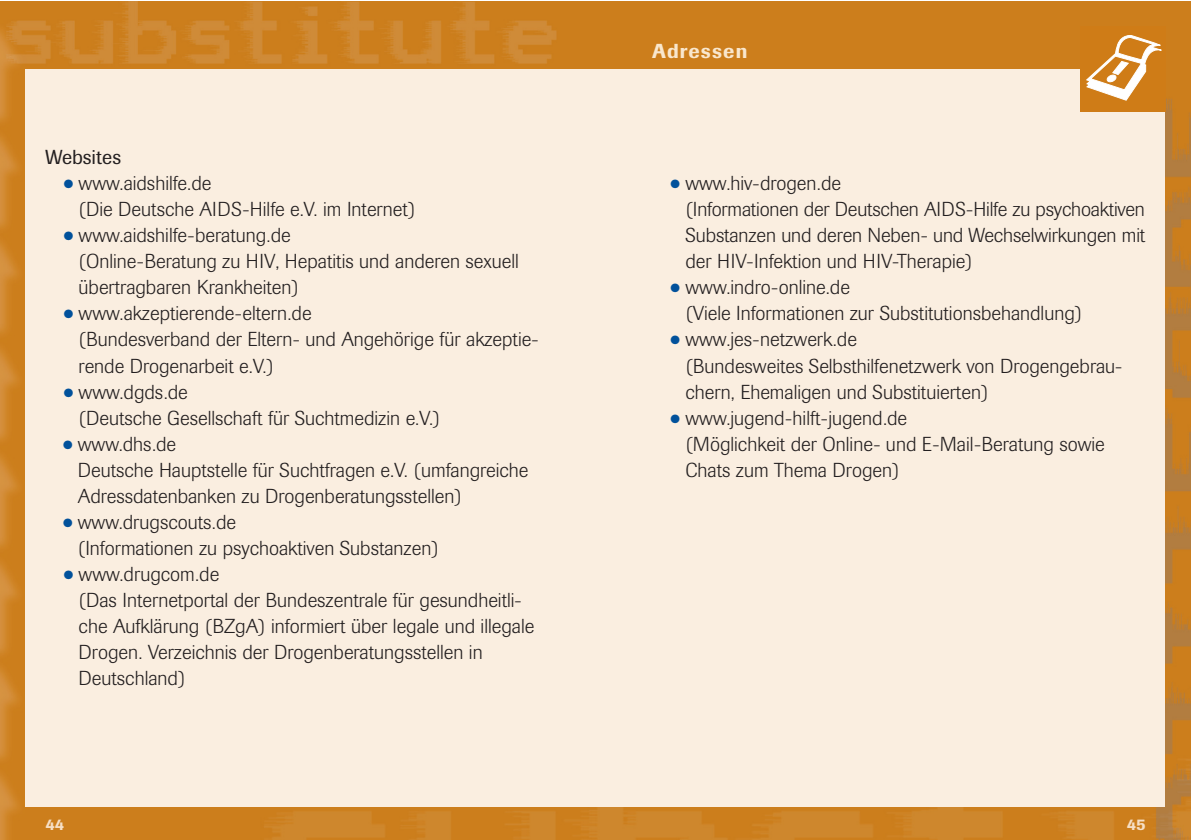
<style>
.page{position:relative;width:1191px;height:840px;background:#fff}
.page>*{position:absolute;margin:0;border:0;box-sizing:border-box;transform-origin:0 0}
.t1{font:300 20px/26px "Berthold Imago BQ";color:#231f20}
.t2{font:20px "Berthold Imago BQ";color:#231f20}
.t3{font:500 20px "Berthold Imago BQ";letter-spacing:.06em;color:#f9e7cd}
.t4{font:500 16px "Berthold Imago BQ";color:#f6dfc5}
.s1{color:#01519b}
</style>
<div class="page">
<img style="left:0;top:1px;width:1191px;height:838px">
<div style="left:26px;top:69px;width:1139px;height:737px;background:#faeee0"></div>
<svg style="left:1080px;top:27px;width:85px;height:85px;background:#d89443"></svg>
<p class="t2" style="left:45px;top:150px;width:77px">Websites</p>
<p class="t1" style="left:79px;top:172px;width:338px;text-indent:-15px"><span class="s1">●</span> www.aidshilfe.de<br>(Die Deutsche AIDS-Hilfe e.V. im Internet)</p>
<p class="t1" style="left:79px;top:224px;width:442px;text-indent:-15px"><span class="s1">●</span> www.aidshilfe-beratung.de<br>(Online-Beratung zu HIV, Hepatitis und anderen sexuell übertragbaren Krankheiten)</p>
<p class="t1" style="left:79px;top:302px;width:461px;text-indent:-15px"><span class="s1">●</span> www.akzeptierende-eltern.de<br>(Bundesverband der Eltern- und Angehörige für akzeptie&shy;rende Drogenarbeit e.V.)</p>
<p class="t1" style="left:79px;top:380px;width:363px;text-indent:-15px"><span class="s1">●</span> www.dgds.de<br>(Deutsche Gesellschaft für Suchtmedizin e.V.)</p>
<p class="t1" style="left:78px;top:432px;width:452px;text-indent:-15px"><span class="s1">●</span> www.dhs.de<br>Deutsche Hauptstelle für Suchtfragen e.V. (umfangreiche<br>Adressdatenbanken zu Drogenberatungsstellen)</p>
<p class="t1" style="left:78px;top:510px;width:362px;text-indent:-15px"><span class="s1">●</span> www.drugscouts.de<br>(Informationen zu psychoaktiven Substanzen)</p>
<p class="t1" style="left:79px;top:562px;width:457px;text-indent:-15px"><span class="s1">●</span> www.drugcom.de<br>(Das Internetportal der Bundeszentrale für gesundheitli&shy;che Aufklärung (BZgA) informiert über legale und illegale Drogen. Verzeichnis der Drogenberatungsstellen in Deutschland)</p>
<p class="t4" style="left:45px;top:818px;width:20px">44</p>
<p class="t3" style="left:652px;top:45px;width:97px">Adressen</p>
<p class="t1" style="left:685px;top:172px;width:461px;text-indent:-15px"><span class="s1">●</span> www.hiv-drogen.de<br>(Informationen der Deutschen AIDS-Hilfe zu psychoaktiven Substanzen und deren Neben- und Wechselwirkungen mit der HIV-Infektion und HIV-Therapie)</p>
<p class="t1" style="left:685px;top:276px;width:398px;text-indent:-15px"><span class="s1">●</span> www.indro-online.de<br>(Viele Informationen zur Substitutionsbehandlung)</p>
<p class="t1" style="left:685px;top:328px;width:438px;text-indent:-15px"><span class="s1">●</span> www.jes-netzwerk.de<br>(Bundesweites Selbsthilfenetzwerk von Drogengebrau&shy;chern, Ehemaligen und Substituierten)</p>
<p class="t1" style="left:685px;top:406px;width:421px;text-indent:-15px"><span class="s1">●</span> www.jugend-hilft-jugend.de<br>(Möglichkeit der Online- und E-Mail-Beratung sowie<br>Chats zum Thema Drogen)</p>
<p class="t4" style="left:1127px;top:818px;width:20px">45</p>
</div>
